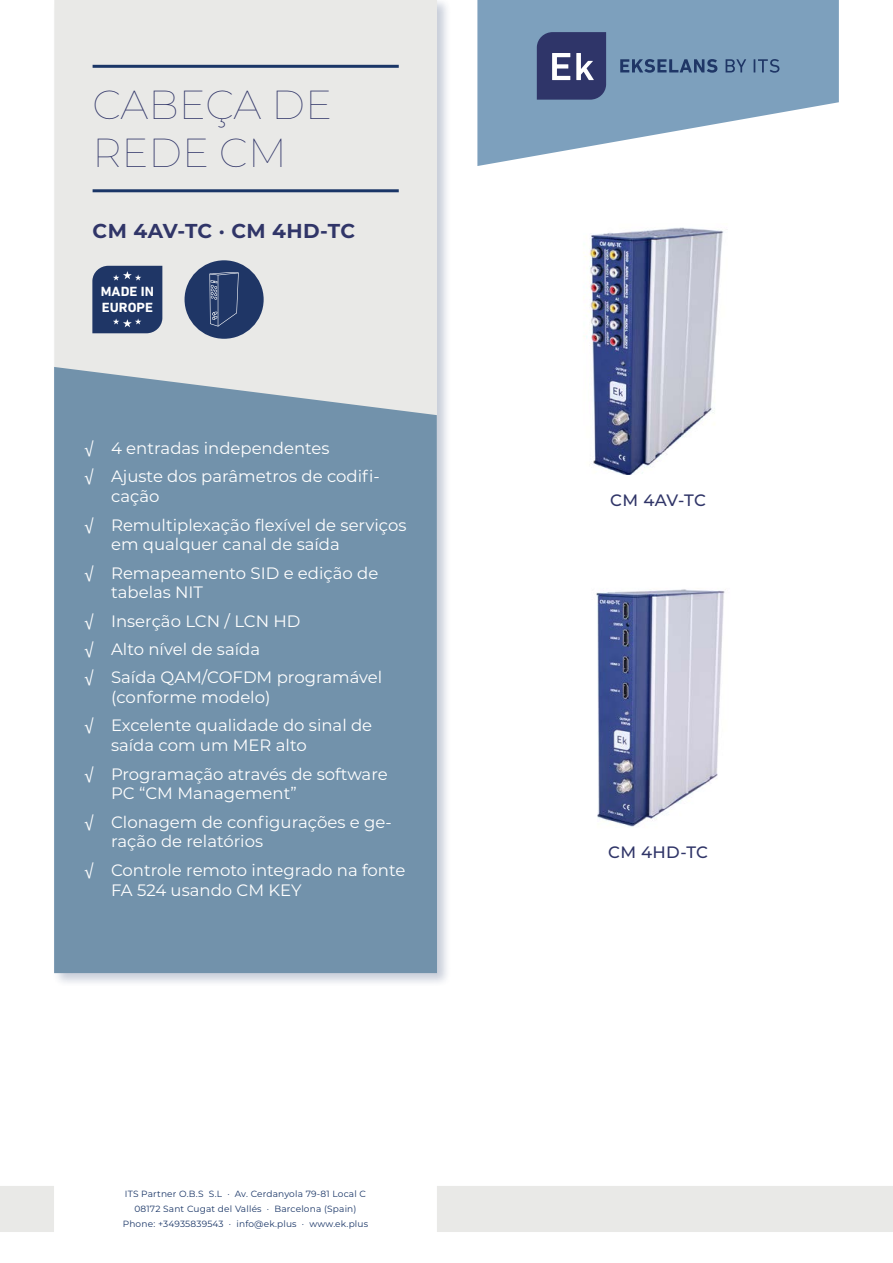
<style>
.page{position:relative;width:893px;height:1263px;background:#fff}
.page>*{position:absolute;margin:0;border:0;box-sizing:border-box;transform-origin:0 0}
.t1{font:100 40.5px/48.6px "Montserrat";color:#303568}
.t2{font:700 20.1px "Montserrat";letter-spacing:.02em;color:#303568}
.t3{font:16.5px/28.3px "Montserrat";color:#fff}
.t4{font:500 16.5px "Montserrat";letter-spacing:.02em;color:#303568}
.t5{font:700 13.5px/16.4px "DIN Next LT Pro";color:#fff;scale:1.04 1}
.t6{font:9px/15px "Montserrat";letter-spacing:.02em;color:#1a3667;text-align:center}
.s1{font-family:"Helvetica Neue LT Std"}
</style>
<div class="page">
<div style="left:52px;top:0;width:399px;height:987px;background:#1f3666;opacity:.25"></div>
<div style="left:54px;top:0;width:383px;height:367px;background:#e9e9e7"></div>
<div style="left:54px;top:367px;width:383px;height:606px;background:#7292ab"></div>
<svg style="left:477px;top:0;width:362px;height:166px;fill:#7da0bd"></svg>
<svg style="left:537px;top:32px;width:69px;height:68px;background:#484e7c"></svg>
<svg style="left:620px;top:59px;width:97px;height:14px"></svg>
<svg style="left:726px;top:59px;width:20px;height:13px"></svg>
<svg style="left:754px;top:59px;width:25px;height:14px"></svg>
<div style="left:0;top:1186px;width:54px;height:46px;background:#e9e9e7"></div>
<div style="left:437px;top:1186px;width:456px;height:46px;background:#e9e9e7"></div>
<svg style="left:92px;top:266px;width:70px;height:67px;background:#283e6c"></svg>
<div style="left:185px;top:260px;width:79px;height:79px;background:#1f3666;border-radius:50%"></div>
<svg style="left:209px;top:272px;width:30px;height:55px"></svg>
<img style="left:583px;top:227px;width:141px;height:247px">
<img style="left:596px;top:589px;width:129px;height:238px">
<hr style="left:93px;top:65px;width:306px;height:3px;background:#1a3667">
<hr style="left:93px;top:189px;width:306px;height:3px;background:#1a3667">
<h1 class="t1" style="left:93px;top:79px;width:241px">CABEÇA DE<br>REDE CM</h1>
<p class="t2" style="left:93px;top:217px;width:264px">CM 4AV-TC · CM 4HD-TC</p>
<p class="t5" style="left:101px;top:283px;width:52px">MADE IN<br>EUROPE</p>
<p class="t3" style="left:84px;top:433px;width:297px"><span class="s1">√</span> 4 entradas independentes<br><span class="s1">√</span> Ajuste dos parâmetros de codifi-</p>
<p class="t3" style="left:84px;top:482px;width:324px;text-indent:27px">cação<br><span class="s1">√</span> Remultiplexação flexível de serviços</p>
<p class="t3" style="left:84px;top:530px;width:296px;text-indent:27px">em qualquer canal de saída<br><span class="s1">√</span> Remapeamento SID e edição de</p>
<p class="t3" style="left:84px;top:578px;width:300px;text-indent:27px">tabelas NIT<br><span class="s1">√</span> Inserção LCN / LCN HD<br><span class="s1">√</span> Alto nível de saída<br><span class="s1">√</span> Saída QAM/COFDM programável</p>
<p class="t3" style="left:84px;top:682px;width:290px;text-indent:27px">(conforme modelo)<br><span class="s1">√</span> Excelente qualidade do sinal de</p>
<p class="t3" style="left:84px;top:731px;width:305px;text-indent:27px">saída com um MER alto<br><span class="s1">√</span> Programação através de software</p>
<p class="t3" style="left:84px;top:779px;width:309px;text-indent:27px">PC “CM Management”<br><span class="s1">√</span> Clonagem de configurações e ge-</p>
<p class="t3" style="left:84px;top:827px;width:323px;text-indent:27px">ração de relatórios<br><span class="s1">√</span> Controle remoto integrado na fonte</p>
<p class="t3" style="left:111px;top:875px;width:192px">FA 524 usando CM KEY</p>
<p class="t6" style="left:123px;top:1186px;width:247px">ITS Partner O.B.S S.L · Av. Cerdanyola 79-81 Local C<br>08172 Sant Cugat del Vallés · Barcelona (Spain)<br>Phone: +34935839543 · info@ek.plus · www.ek.plus</p>
<p class="t4" style="left:610px;top:489px;width:97px">CM 4AV-TC</p>
<p class="t4" style="left:608px;top:841px;width:102px">CM 4HD-TC</p>
</div>
